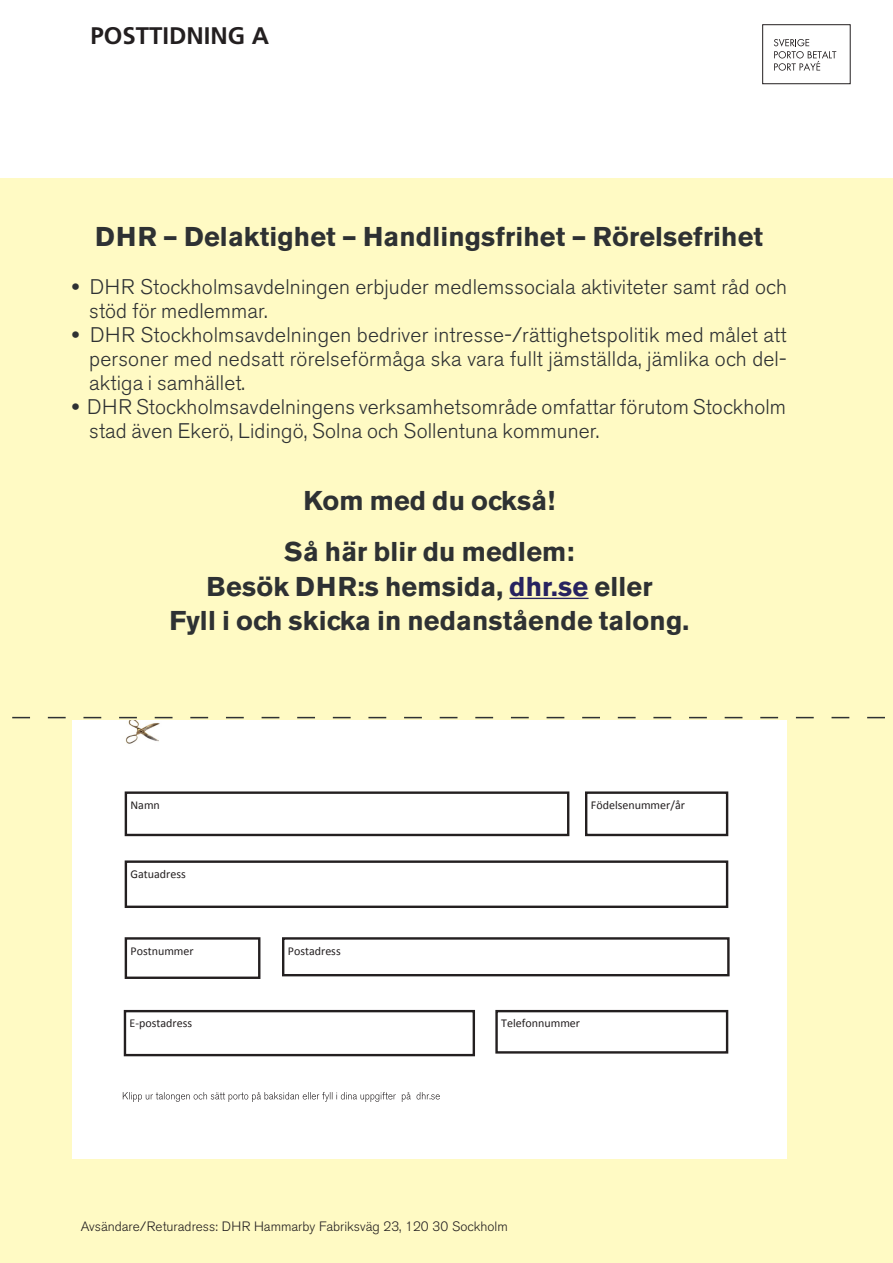
<style>
.page{position:relative;width:893px;height:1263px;background:#fff}
.page>*{position:absolute;margin:0;border:0;box-sizing:border-box;transform-origin:0 0}
.t1{font:700 27px/51.4px "Akzidenz Grotesk BE";letter-spacing:.005em;color:#2e3133;text-align:center}
.t2{font:700 24px "Frutiger LT Std";color:#231f20}
.t3{font:300 21px/24px "Akzidenz Grotesk BE";letter-spacing:.005em;color:#2e3133}
.t4{font:300 13.5px "Akzidenz Grotesk BE";color:#231f20}
.t5{font:12px "Calibri";color:#231f20}
.s1{font-weight:700}
.s2{color:#272360}
</style>
<div class="page">
<div style="left:0;top:179px;width:893px;height:1084px;background:#fffac4"></div>
<svg style="left:773px;top:39px;width:64px;height:32px"></svg>
<div style="left:762px;top:24px;width:88px;height:60px;border:1px solid #231f20"></div>
<div style="left:72px;top:721px;width:715px;height:438px;background:#fff"></div>
<div style="left:125px;top:791px;width:444px;height:45px;border:2px solid #231f20"></div>
<div style="left:585px;top:791px;width:143px;height:45px;border:2px solid #231f20"></div>
<div style="left:125px;top:860px;width:603px;height:48px;border:2px solid #231f20"></div>
<div style="left:125px;top:937px;width:135px;height:42px;border:2px solid #231f20"></div>
<div style="left:282px;top:937px;width:448px;height:39px;border:2px solid #231f20"></div>
<div style="left:124px;top:1010px;width:351px;height:46px;border:2px solid #231f20"></div>
<div style="left:495px;top:1010px;width:233px;height:43px;border:2px solid #231f20"></div>
<img style="left:122px;top:1092px;width:318px;height:9px">
<img style="left:125px;top:721px;width:35px;height:23px">
<hr style="left:509px;top:598px;width:79px;height:1px;background:#272360">
<svg style="left:12px;top:717px;width:873px;height:1px"></svg>
<p class="t2" style="left:90px;top:21px;width:180px">POSTTIDNING A</p>
<p class="t1" style="left:95px;top:211px;width:669px">DHR – Delaktighet – Handlingsfrihet – Rörelsefrihet</p>
<p class="t3" style="left:89px;top:275px;width:699px;text-indent:-17px"><span class="s1">•</span> DHR Stockholmsavdelningen erbjuder medlemssociala aktiviteter samt råd och stöd för medlemmar.</p>
<p class="t3" style="left:89px;top:323px;width:699px;text-align:justify;text-indent:-17px"><span class="s1">•</span> DHR Stockholmsavdelningen bedriver intresse-/rättighetspolitik med målet att personer med nedsatt rörelseförmåga ska vara fullt jämställda, jämlika och del&shy;aktiga i samhället.</p>
<p class="t3" style="left:89px;top:395px;width:698px;text-indent:-17px"><span class="s1">•</span> DHR Stockholmsavdelningens verksamhetsområde omfattar förutom Stockholm stad även Ekerö, Lidingö, Solna och Sollentuna kommuner.</p>
<p class="t1" style="left:284px;top:475px;width:292px">Kom med du också!<br>Så här blir du medlem:</p>
<p class="t1" style="left:169px;top:569px;width:521px;line-height:34.5px">Besök DHR:s hemsida, <span class="s2">dhr.se</span> eller<br>Fyll i och skicka in nedanstående talong.</p>
<p class="t5" style="left:130px;top:797px;width:31px">Namn</p>
<p class="t5" style="left:591px;top:797px;width:96px">Födelsenummer/år</p>
<p class="t5" style="left:130px;top:866px;width:57px">Gatuadress</p>
<p class="t5" style="left:130px;top:943px;width:65px">Postnummer</p>
<p class="t5" style="left:288px;top:943px;width:54px">Postadress</p>
<p class="t5" style="left:130px;top:1016px;width:64px">E-postadress</p>
<p class="t5" style="left:501px;top:1016px;width:80px">Telefonnummer</p>
<p class="t4" style="left:81px;top:1218px;width:429px">Avsändare/Returadress: DHR Hammarby Fabriksväg 23, 120 30 Sockholm</p>
</div>
